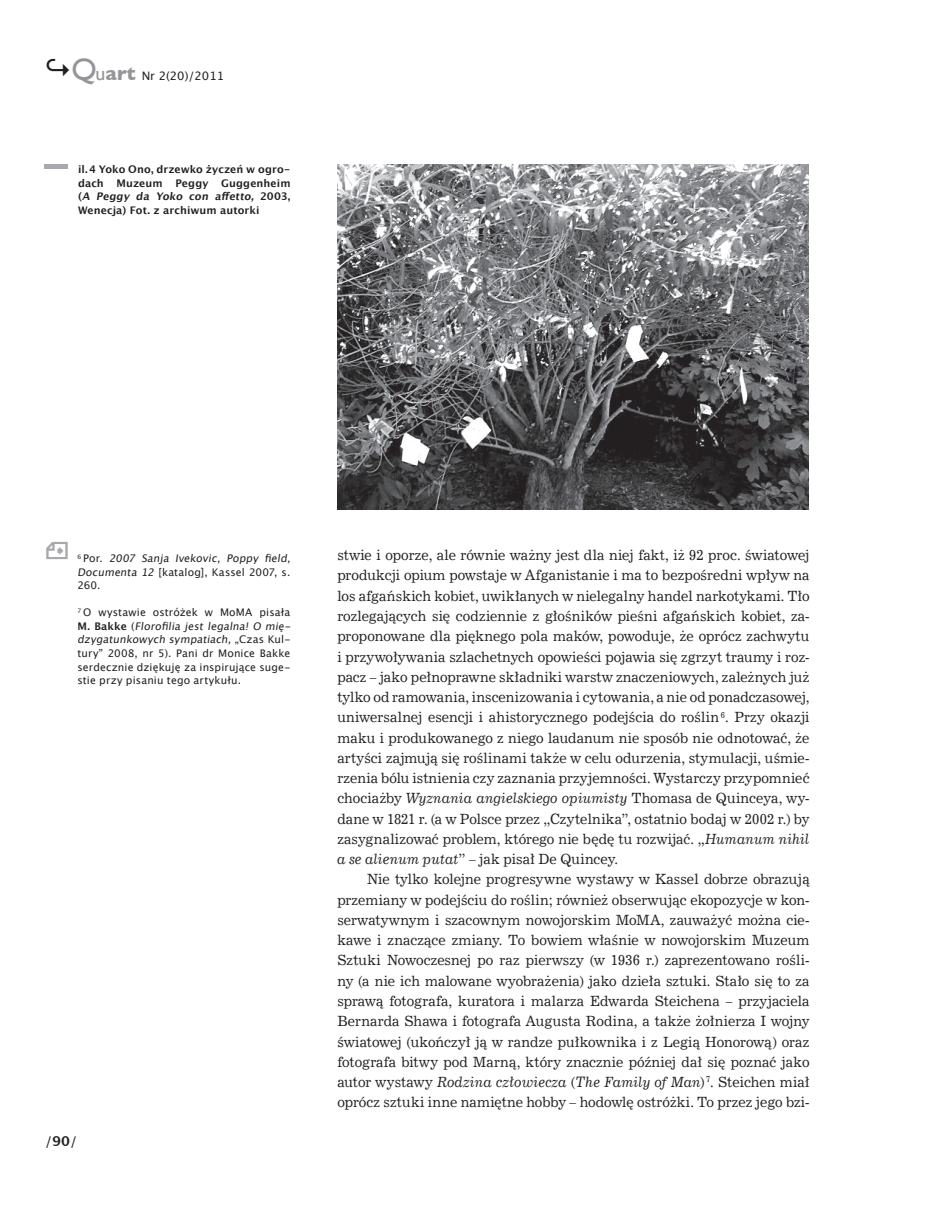
<style>
.page{position:relative;width:930px;height:1228px;background:#fff}
.page>*{position:absolute;margin:0;border:0;box-sizing:border-box;transform-origin:0 0}
.t1{font:14.1px "News 702 EU";letter-spacing:.005em;color:#231f20;scale:.94 1}
.t2{font:italic 14.1px "News 702 EU";letter-spacing:.01em;color:#231f20;scale:.94 1}
.t3{font:13.5px "Lucida Grande";color:#231f20}
.t4{font:11.7px "Lucida Grande";color:#231f20}
.t5{font:10.5px/13.5px "Lucida Grande";letter-spacing:.015em;color:#231f20}
.t6{font:700 10.5px/13.5px "Lucida Grande";letter-spacing:.01em;color:#231f20;text-align:justify}
.s1{font-weight:700;font-size:27px}
.s2{font-family:"Gill Sans";font-size:30.9px;color:#939598}
.s3{font-family:"Gill Sans";font-size:19.8px;color:#939598}
.s4{font-family:"Gill Sans";font-weight:700;font-size:19.8px;color:#939598}
.s5{font-weight:700}
.s6{font-style:italic}
.s7{font-style:normal}
</style>
<div class="page">
<hr style="left:44px;top:165px;width:24px;height:4px;background:#a8a9ad">
<img style="left:337px;top:165px;width:471px;height:344px">
<p class="t4" style="left:45px;top:69px;width:181px"><span class="s1">↪</span><span class="s2">Q</span><span class="s3">u</span><span class="s4">art</span> Nr 2(20)/2011</p>
<p class="t6" style="left:78px;top:163px;width:214px">il.4 Yoko Ono, drzewko życzeń w ogro&shy;dach Muzeum Peggy Guggenheim ( A Peggy da Yoko con affetto, 2 0 0 3 , Wenecja) Fot. z archiwum autorki</p>
<p class="t5" style="left:77px;top:552px;width:217px"><sup>6</sup> P o r. 2007 Sanja Ivekovic, Poppy field,<br>Documenta 12 [katalog], Kassel 2007, s.<br>260.</p>
<p class="t5" style="left:77px;top:606px;width:217px"><sup>7</sup> O wystawie ostróżek w MoMA pisała <span class="s5">M . B a k ke</span> ( Florofilia jest legalna! O mię&shy;dzygatunkowych sympatiach, „ C z a s K u l - tury” 2008, nr 5). Pani dr Monice Bakke serdecznie dziękuję za inspirujące suge&shy;stie przy pisaniu tego artykułu.</p>
<p class="t3" style="left:45px;top:1132px;width:33px">/<span class="s5">90</span>/</p>
<p class="t1" style="left:337px;top:546px;width:504px">stwie i oporze, ale równie ważny jest dla niej fakt, iż 92 proc. światowej</p>
<p class="t1" style="left:337px;top:566px;width:504px">produkcji opium powstaje w Afganistanie i ma to bezpośredni wpływ na</p>
<p class="t1" style="left:337px;top:586px;width:504px">los afgańskich kobiet, uwikłanych w nielegalny handel narkotykami. Tło</p>
<p class="t1" style="left:337px;top:607px;width:504px">rozlegających się codziennie z głośników pieśni afgańskich kobiet, za-</p>
<p class="t1" style="left:337px;top:627px;width:503px">proponowane dla pięknego pola maków, powoduje, że oprócz zachwytu</p>
<p class="t1" style="left:337px;top:647px;width:504px">i przywoływania szlachetnych opowieści pojawia się zgrzyt traumy i roz-</p>
<p class="t1" style="left:337px;top:667px;width:504px">pacz – jako pełnoprawne składniki warstw znaczeniowych, zależnych już</p>
<p class="t1" style="left:337px;top:688px;width:504px">tylko od ramowania, inscenizowania i cytowania, a nie od ponadczasowej,</p>
<p class="t1" style="left:337px;top:708px;width:504px">uniwersalnej esencji i ahistorycznego podejścia do roślin <sup>6</sup>. Przy okazji</p>
<p class="t1" style="left:337px;top:728px;width:503px">maku i produkowanego z niego laudanum nie sposób nie odnotować, że</p>
<p class="t1" style="left:337px;top:748px;width:504px">artyści zajmują się roślinami także w celu odurzenia, stymulacji, uśmie-</p>
<p class="t1" style="left:337px;top:769px;width:504px">rzenia bólu istnienia czy zaznania przyjemności. Wystarczy przypomnieć</p>
<p class="t1" style="left:337px;top:789px;width:504px">chociażby <span class="s6">Wyznania angielskiego opiumisty</span> Thomasa de Quinceya, wy-</p>
<p class="t1" style="left:337px;top:809px;width:504px">dane w 1821 r. (a w Polsce przez „Czytelnika”, ostatnio bodaj w 2002 r.) by</p>
<p class="t1" style="left:337px;top:829px;width:504px">zasygnalizować problem, którego nie będę tu rozwijać. „<span class="s6">Humanum nihil</span></p>
<p class="t1" style="left:337px;top:850px;width:300px"><span class="s6">a se alienum putat</span>” – jak pisał De Quincey.</p>
<p class="t1" style="left:367px;top:870px;width:472px">Nie tylko kolejne progresywne wystawy w Kassel dobrze obrazują</p>
<p class="t1" style="left:337px;top:890px;width:504px">przemiany w podejściu do roślin; również obserwując ekopozycje w kon-</p>
<p class="t1" style="left:337px;top:910px;width:504px">serwatywnym i szacownym nowojorskim MoMA, zauważyć można cie-</p>
<p class="t1" style="left:337px;top:931px;width:504px">kawe i znaczące zmiany. To bowiem właśnie w nowojorskim Muzeum</p>
<p class="t1" style="left:337px;top:951px;width:504px">Sztuki Nowoczesnej po raz pierwszy (w 1936 r.) zaprezentowano rośli-</p>
<p class="t1" style="left:337px;top:971px;width:504px">ny (a nie ich malowane wyobrażenia) jako dzieła sztuki. Stało się to za</p>
<p class="t1" style="left:337px;top:991px;width:504px">sprawą fotografa, kuratora i malarza Edwarda Steichena – przyjaciela</p>
<p class="t1" style="left:337px;top:1012px;width:504px">Bernarda Shawa i fotografa Augusta Rodina, a także żołnierza I wojny</p>
<p class="t1" style="left:337px;top:1032px;width:503px">światowej (ukończył ją w randze pułkownika i z Legią Honorową) oraz</p>
<p class="t1" style="left:337px;top:1052px;width:504px">fotografa bitwy pod Marną, który znacznie później dał się poznać jako</p>
<p class="t2" style="left:337px;top:1072px;width:504px"><span class="s7">autor wystawy</span> Rodzina człowiecza <span class="s7">(</span>The Family of Man<span class="s7">)</span> <sup>7</sup><span class="s7">. Steichen miał</span></p>
<p class="t1" style="left:337px;top:1093px;width:504px">oprócz sztuki inne namiętne hobby – hodowlę ostróżki. To przez jego bzi-</p>
</div>
